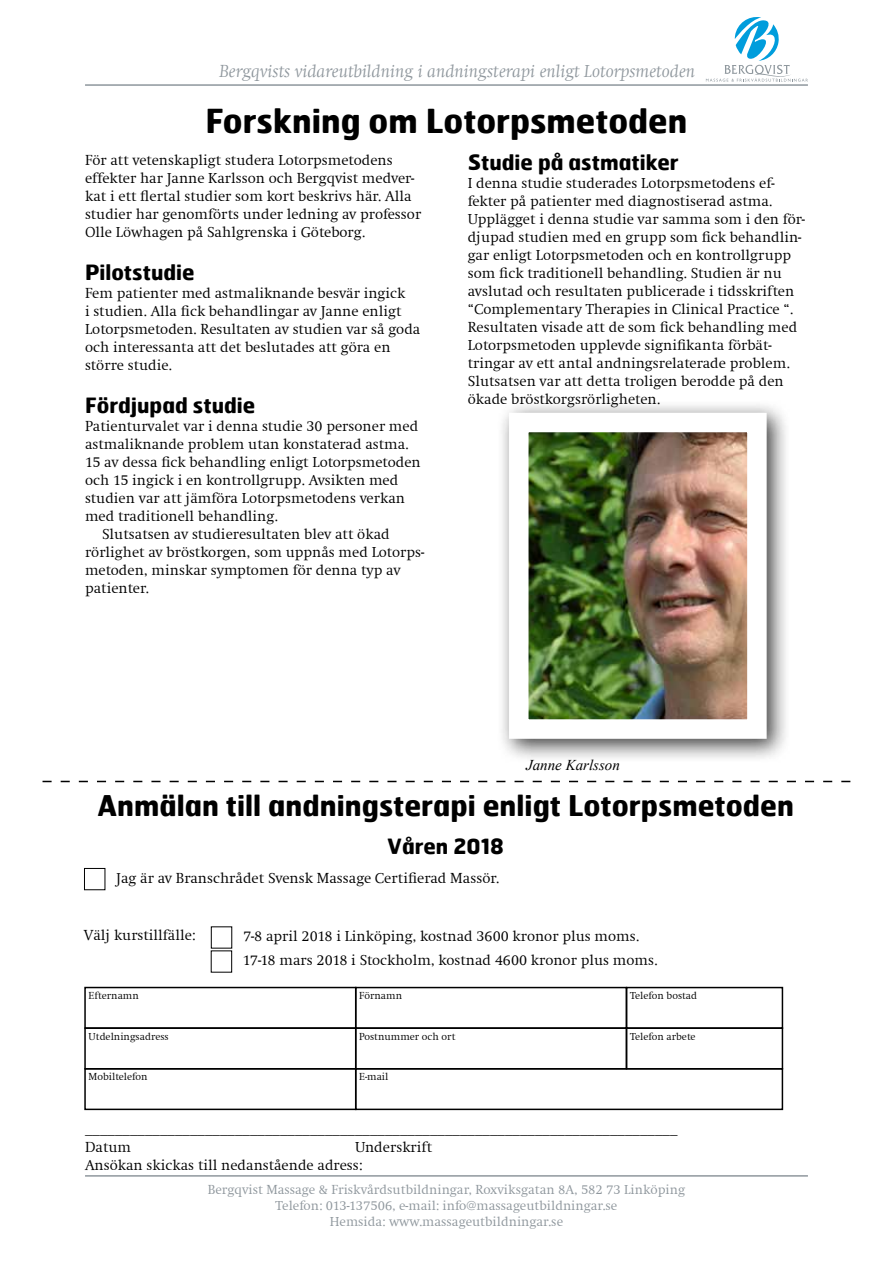
<style>
.page{position:relative;width:893px;height:1263px;background:#fff}
.page>*{position:absolute;margin:0;border:0;box-sizing:border-box;transform-origin:0 0}
.t1{font:700 33px "Hermes";color:#000}
.t2{font:700 28.5px "Hermes";color:#000}
.t3{font:700 21px "Hermes";color:#000}
.t4{font:italic 300 18px "Swift";color:#8f979d}
.t5{font:300 15px/18px "Swift";color:#000}
.t6{font:italic 15px "Times New Roman";color:#000}
.t7{font:300 13.5px/16.2px "Swift";color:#8f979d;text-align:center}
.t8{font:300 10.5px "Swift";color:#000}
</style>
<div class="page">
<hr style="left:85px;top:84px;width:723px;height:2px;background:#8f979d">
<svg style="left:706px;top:17px;width:102px;height:65px"></svg>
<hr style="left:85px;top:1175px;width:723px;height:1px;background:#8f979d">
<div style="left:84px;top:987px;width:272px;height:42px;border:2px solid #000"></div>
<div style="left:355px;top:987px;width:272px;height:42px;border:2px solid #000"></div>
<div style="left:626px;top:987px;width:157px;height:42px;border:2px solid #000"></div>
<div style="left:355px;top:1068px;width:428px;height:42px;border:2px solid #000"></div>
<div style="left:84px;top:1027px;width:272px;height:42px;border:2px solid #000"></div>
<div style="left:84px;top:1068px;width:272px;height:42px;border:2px solid #000"></div>
<div style="left:355px;top:1027px;width:272px;height:42px;border:2px solid #000"></div>
<div style="left:626px;top:1027px;width:157px;height:42px;border:2px solid #000"></div>
<svg style="left:43px;top:781px;width:807px;height:1px"></svg>
<div style="left:496px;top:400px;width:295px;height:364px;background:#000;opacity:.75"></div>
<img style="left:530px;top:434px;width:216px;height:284px">
<div style="left:509px;top:413px;width:258px;height:326px;border:20px solid #fff"></div>
<div style="left:84px;top:868px;width:21px;height:22px;border:1px solid #000"></div>
<div style="left:211px;top:927px;width:21px;height:21px;border:1px solid #000"></div>
<div style="left:211px;top:951px;width:21px;height:21px;border:1px solid #000"></div>
<p class="t4" style="left:219px;top:62px;width:477px">Bergqvists vidareutbildning i andningsterapi enligt Lotorpsmetoden</p>
<h1 class="t1" style="left:206px;top:99px;width:483px">Forskning om Lotorpsmetoden</h1>
<h3 class="t3" style="left:468px;top:149px;width:212px">Studie på astmatiker</h3>
<p class="t5" style="left:468px;top:175px;width:339px">I denna studie studerades Lotorpsmetodens ef&shy;fekter på patienter med diagnostiserad astma.<br>Upplägget i denna studie var samma som i den för&shy;djupad studien med en grupp som fick behandlin&shy;gar enligt Lotorpsmetoden och en kontrollgrupp som fick traditionell behandling. Studien är nu avslutad och resultaten publicerade i tidsskriften “Complementary Therapies in Clinical Practice “.<br>Resultaten visade att de som fick behandling med Lotorpsmetoden upplevde signifikanta förbät&shy;tringar av ett antal andningsrelaterade problem.<br>Slutsatsen var att detta troligen berodde på den ökade bröstkorgsrörligheten.</p>
<p class="t5" style="left:85px;top:151px;width:338px">För att vetenskapligt studera Lotorpsmetodens effekter har Janne Karlsson och Bergqvist medver&shy;kat i ett flertal studier som kort beskrivs här. Alla studier har genomförts under ledning av professor Olle Löwhagen på Sahlgrenska i Göteborg.</p>
<h3 class="t3" style="left:85px;top:259px;width:111px">Pilotstudie</h3>
<p class="t5" style="left:85px;top:284px;width:337px">Fem patienter med astmaliknande besvär ingick<br>i studien. Alla fick behandlingar av Janne enligt Lotorpsmetoden. Resultaten av studien var så goda och interessanta att det beslutades att göra en större studie.</p>
<h3 class="t3" style="left:85px;top:392px;width:172px">Fördjupad studie</h3>
<p class="t5" style="left:85px;top:418px;width:335px">Patienturvalet var i denna studie 30 personer med</p>
<p class="t5" style="left:85px;top:436px;width:325px">astmaliknande problem utan konstaterad astma.</p>
<p class="t5" style="left:85px;top:454px;width:337px">15 av dessa fick behandling enligt Lotorpsmetoden</p>
<p class="t5" style="left:85px;top:472px;width:315px">och 15 ingick i en kontrollgrupp. Avsikten med</p>
<p class="t5" style="left:85px;top:490px;width:321px">studien var att jämföra Lotorpsmetodens verkan</p>
<p class="t5" style="left:85px;top:508px;width:194px">med traditionell behandling.</p>
<p class="t5" style="left:102px;top:526px;width:289px">Slutsatsen av studieresultaten blev att ökad</p>
<p class="t5" style="left:85px;top:544px;width:341px">rörlighet av bröstkorgen, som uppnås med Lotorps-</p>
<p class="t5" style="left:85px;top:562px;width:317px">metoden, minskar symptomen för denna typ av</p>
<p class="t5" style="left:85px;top:580px;width:65px">patienter.</p>
<p class="t6" style="left:526px;top:754px;width:95px">Janne Karlsson</p>
<h2 class="t2" style="left:97px;top:787px;width:698px">Anmälan till andningsterapi enligt Lotorpsmetoden</h2>
<h3 class="t3" style="left:388px;top:833px;width:118px">Våren 2018</h3>
<p class="t5" style="left:116px;top:869px;width:385px">Jag är av Branschrådet Svensk Massage Certifierad Massör.</p>
<p class="t5" style="left:84px;top:926px;width:113px">Välj kurstillfälle:</p>
<p class="t5" style="left:243px;top:925px;width:416px;line-height:24px">7-8 april 2018 i Linköping, kostnad 3600 kronor plus moms.<br>17-18 mars 2018 i Stockholm, kostnad 4600 kronor plus moms.</p>
<p class="t8" style="left:89px;top:990px;width:52px">Efternamn</p>
<p class="t8" style="left:89px;top:1030px;width:82px">Utdelningsadress</p>
<p class="t8" style="left:89px;top:1071px;width:61px">Mobiltelefon</p>
<p class="t8" style="left:359px;top:990px;width:44px">Förnamn</p>
<p class="t8" style="left:359px;top:1030px;width:98px">Postnummer och ort</p>
<p class="t8" style="left:359px;top:1071px;width:31px">E-mail</p>
<p class="t8" style="left:630px;top:990px;width:69px">Telefon bostad</p>
<p class="t8" style="left:630px;top:1030px;width:67px">Telefon arbete</p>
<p class="t5" style="left:85px;top:1120px;width:594px">_______________________________________________________________________________<br>Datum</p>
<p class="t5" style="left:85px;top:1138px;width:349px;text-indent:270px">Underskrift<br>Ansökan skickas till nedanstående adress:</p>
<p class="t7" style="left:208px;top:1181px;width:479px">Bergqvist Massage &amp; Friskvårdsutbildningar, Roxviksgatan 8A, 582 73 Linköping<br>Telefon: 013-137506, e-mail: info@massageutbildningar.se<br>Hemsida: www.massageutbildningar.se</p>
</div>
